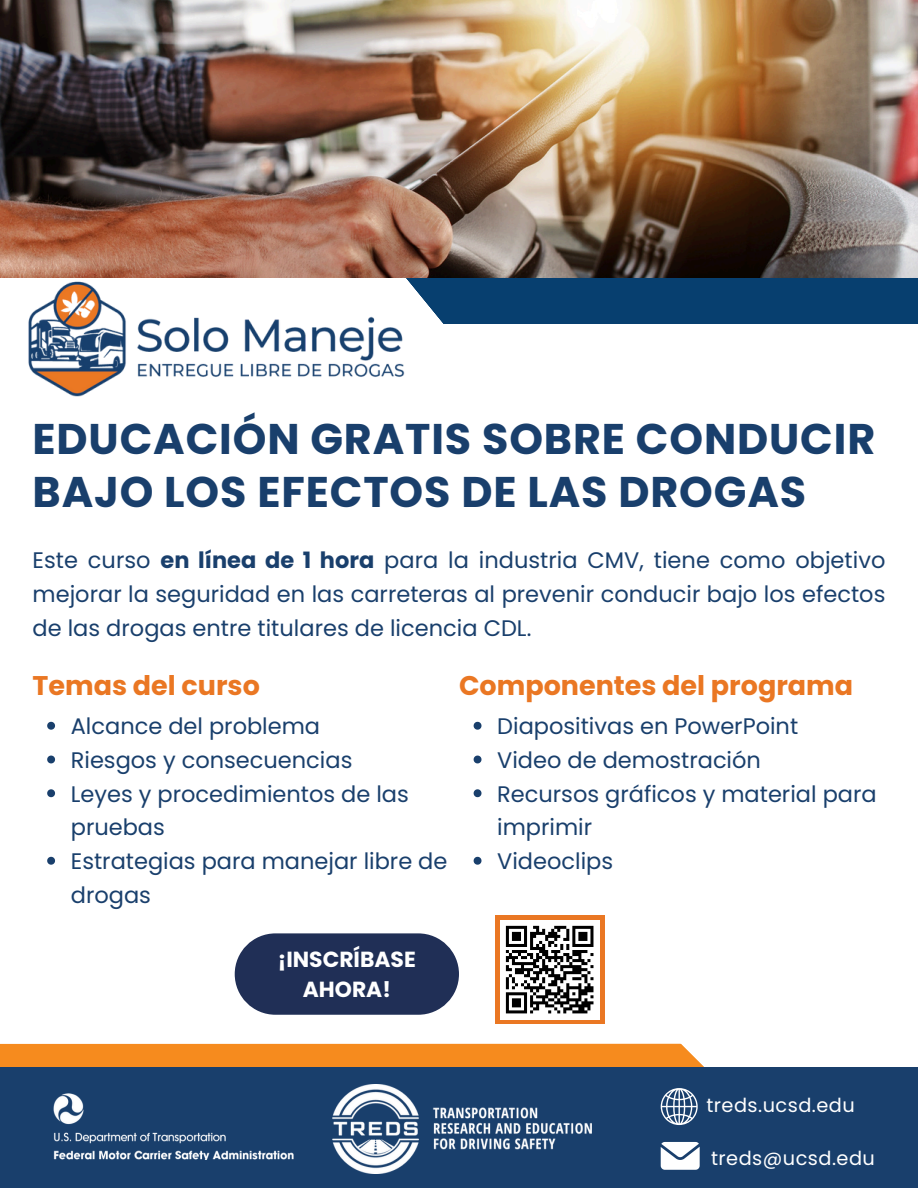
<style>
.page{position:relative;width:918px;height:1188px;background:#fff}
.page>*{position:absolute;margin:0;border:0;box-sizing:border-box;transform-origin:0 0}
.t1{font:700 42.9px/52.8px "Poppins";letter-spacing:.02em;color:#193f6c}
.t2{font:700 27px "Poppins";color:#ea7723}
.t3{font:22.5px/33.8px "Poppins";color:#193f6c}
.t4{font:700 21.9px/30px "Poppins";color:#fff;text-align:center}
.t5{font:19.35px "Poppins";letter-spacing:.025em;color:#fff}
.s1{font-weight:700}
</style>
<div class="page">
<div style="left:0;top:1043px;width:719px;height:42px;background:#f68b1e"></div>
<svg style="left:653px;top:1043px;width:66px;height:24px"></svg>
<div style="left:402px;top:260px;width:516px;height:64px;background:#073f6f"></div>
<svg style="left:332px;top:277px;width:135px;height:47px"></svg>
<img style="left:28px;top:280px;width:403px;height:117px">
<div style="left:0;top:1067px;width:918px;height:121px;background:#193f6c"></div>
<svg style="left:661px;top:1142px;width:39px;height:28px"></svg>
<svg style="left:661px;top:1088px;width:37px;height:37px"></svg>
<img style="left:0;top:0;width:918px;height:277px">
<div style="left:235px;top:933px;width:224px;height:82px;background:#202f56;border-radius:41px"></div>
<svg style="left:47px;top:722px;width:8px;height:8px"></svg>
<svg style="left:47px;top:756px;width:8px;height:7px"></svg>
<svg style="left:47px;top:789px;width:8px;height:8px"></svg>
<svg style="left:47px;top:857px;width:8px;height:8px"></svg>
<svg style="left:474px;top:722px;width:8px;height:8px"></svg>
<svg style="left:474px;top:756px;width:8px;height:7px"></svg>
<svg style="left:474px;top:789px;width:8px;height:8px"></svg>
<svg style="left:474px;top:857px;width:8px;height:8px"></svg>
<div style="left:495px;top:915px;width:109px;height:109px;background:#ea7723"></div>
<div style="left:500px;top:920px;width:100px;height:99px;background:#fff"></div>
<svg style="left:505px;top:925px;width:89px;height:89px"></svg>
<img style="left:53px;top:1093px;width:241px;height:66px">
<img style="left:333px;top:1084px;width:259px;height:89px">
<h3 class="t1" style="left:33px;top:413px;width:844px">EDUCACIÓN GRATIS SOBRE CONDUCIR<br>BAJO LOS EFECTOS DE LAS DROGAS</h3>
<p class="t3" style="left:33px;top:544px;width:854px;text-align:justify">Este curso <span class="s1">en línea de 1 hora</span> para la industria CMV, tiene como objetivo mejorar la seguridad en las carreteras al prevenir conducir bajo los efectos de las drogas entre titulares de licencia CDL.</p>
<p class="t2" style="left:33px;top:666px;width:229px">Temas del curso</p>
<p class="t3" style="left:71px;top:709px;width:251px">Alcance del problema</p>
<h3 class="t3" style="left:71px;top:743px;width:283px">Riesgos y consecuencias</h3>
<p class="t3" style="left:71px;top:777px;width:340px">Leyes y procedimientos de las pruebas</p>
<p class="t3" style="left:71px;top:844px;width:378px">Estrategias para manejar libre de drogas</p>
<p class="t2" style="left:459px;top:666px;width:396px">Componentes del programa</p>
<p class="t3" style="left:497px;top:709px;width:302px">Diapositivas en PowerPoint</p>
<p class="t3" style="left:497px;top:743px;width:265px">Video de demostración</p>
<h2 class="t3" style="left:497px;top:777px;width:381px">Recursos gráficos y material para imprimir</h2>
<p class="t3" style="left:497px;top:844px;width:117px">Videoclips</p>
<p class="t4" style="left:278px;top:944px;width:139px">¡INSCRÍBASE<br>AHORA!</p>
<h1 class="t5" style="left:706px;top:1092px;width:150px">treds.ucsd.edu</h1>
<p class="t5" style="left:711px;top:1145px;width:165px">treds@ucsd.edu</p>
</div>
